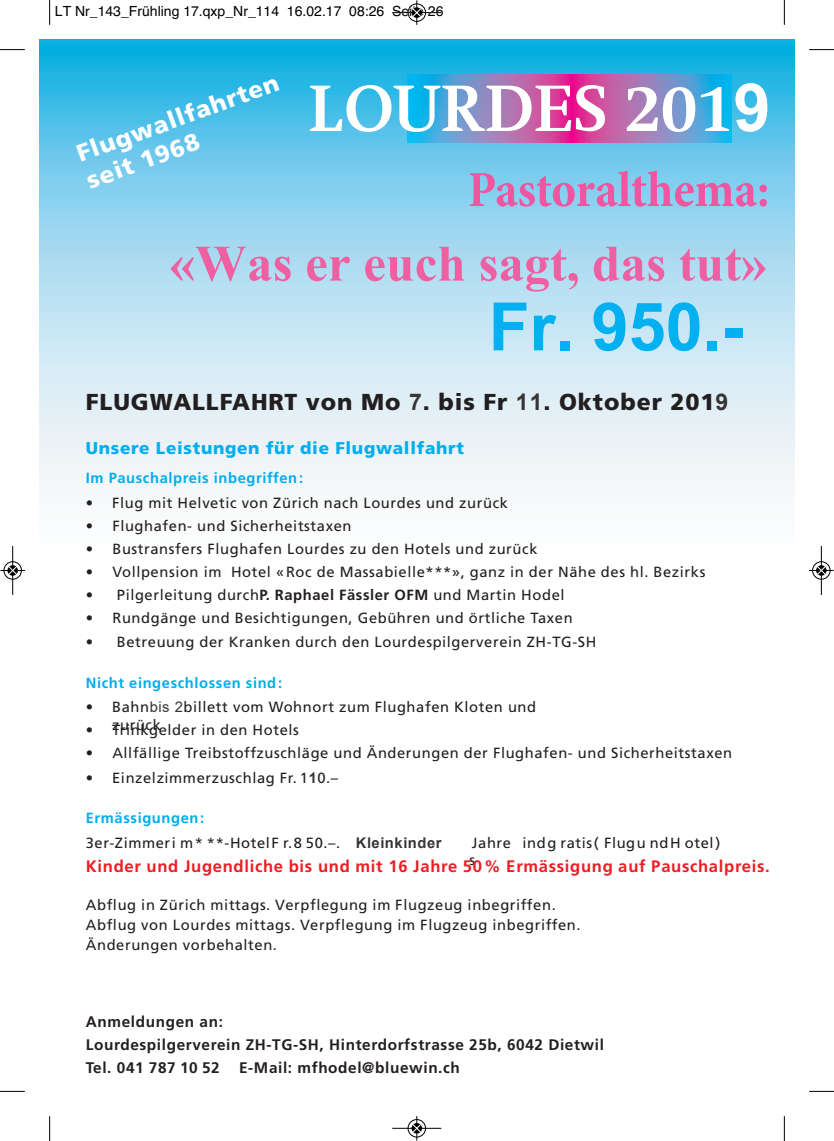
<style>
.page{position:relative;width:834px;height:1141px;background:#fff}
.page>*{position:absolute;margin:0;border:0;box-sizing:border-box;transform-origin:0 0}
.t1{font:700 66.67px "Swift Com";color:#fff}
.t2{font:700 66.67px "Arial";color:#00b0f0}
.t3{font:700 51.1px "Times New Roman";letter-spacing:-.01em;color:#ef60a2}
.t4{font:700 condensed 51.1px "Minion Pro";color:#ef56a0}
.t5{font:900 23.97px/28.3px "Frutiger LT Com";color:#fff}
.t6{font:900 23.1px "Frutiger LT Com";letter-spacing:.04em;color:#231f20}
.t7{font:900 16.97px "Frutiger LT Com";letter-spacing:.04em;color:#00aeef}
.t8{font:700 16.62px "Frutiger LT Com";letter-spacing:.04em;color:#ee1d23}
.t9{font:700 15.4px/22.9px "Frutiger LT Std";letter-spacing:.04em;color:#231f20}
.t10{font:14.7px/17.5px "Frutiger LT Com";letter-spacing:.04em;color:#231f20}
.t11{font:700 14.7px "Frutiger LT Std";letter-spacing:.04em;color:#00aeef}
.t12{font:700 14.7px "Frutiger LT Com";letter-spacing:.04em;color:#00aeef}
.t13{font:14px "Helvetica";color:#000}
.s1{font-family:"Arial"}
.s2{font-family:"Arial";font-weight:700;color:#373535}
.s3{font-weight:700}
.s4{font-family:"Arial";color:#373535}
.s5{font-weight:700;color:#00aeef}
</style>
<div class="page">
<svg style="left:40px;top:40px;width:754px;height:10px;background:#07afdf"></svg>
<svg style="left:40px;top:50px;width:754px;height:436px;background:#a5dbf0"></svg>
<img style="left:407px;top:75px;width:324px;height:67px">
<svg style="left:49px;top:0;width:1px;height:25px"></svg>
<svg style="left:0;top:49px;width:25px;height:1px"></svg>
<svg style="left:783px;top:0;width:1px;height:25px"></svg>
<svg style="left:809px;top:49px;width:24px;height:1px"></svg>
<svg style="left:49px;top:1116px;width:1px;height:25px"></svg>
<svg style="left:0;top:1091px;width:25px;height:1px"></svg>
<svg style="left:783px;top:1116px;width:1px;height:25px"></svg>
<svg style="left:809px;top:1091px;width:24px;height:1px"></svg>
<div style="left:407px;top:3px;width:19px;height:19px;border:1px solid #fff;border-radius:50%"></div>
<hr style="left:392px;top:12px;width:49px;height:1px;background:#000">
<div style="left:408px;top:4px;width:17px;height:18px;border:1px solid #000;border-radius:50%"></div>
<svg style="left:412px;top:0;width:9px;height:25px"></svg>
<div style="left:407px;top:1119px;width:19px;height:19px;border:1px solid #fff;border-radius:50%"></div>
<hr style="left:392px;top:1128px;width:49px;height:1px;background:#000">
<div style="left:408px;top:1119px;width:17px;height:18px;border:1px solid #000;border-radius:50%"></div>
<svg style="left:412px;top:1116px;width:9px;height:25px"></svg>
<div style="left:3px;top:561px;width:19px;height:19px;border:1px solid #fff;border-radius:50%"></div>
<hr style="left:12px;top:546px;width:1px;height:49px;background:#000">
<div style="left:4px;top:561px;width:18px;height:18px;border:1px solid #000;border-radius:50%"></div>
<svg style="left:0;top:566px;width:25px;height:9px"></svg>
<div style="left:811px;top:561px;width:19px;height:19px;border:1px solid #fff;border-radius:50%"></div>
<hr style="left:820px;top:546px;width:1px;height:49px;background:#000">
<div style="left:812px;top:561px;width:18px;height:18px;border:1px solid #000;border-radius:50%"></div>
<svg style="left:809px;top:566px;width:24px;height:9px"></svg>
<p class="t13" style="left:55px;top:3px;width:390px">LT Nr_143_Frühling 17.qxp_Nr_114 16.02.17 08:26 Seite 26</p>
<h3 class="t5" style="left:73px;top:141px;width:215px;rotate:-20deg">Flugwallfahrten seit 1968</h3>
<h1 class="t1" style="left:308px;top:69px;width:465px">LOURDES 201<span class="s1">9</span></h1>
<h2 class="t4" style="left:468px;top:171px;width:303px">Pastoralthema:</h2>
<h2 class="t3" style="left:169px;top:235px;width:599px">«Was er euch sagt, das tut»</h2>
<h1 class="t2" style="left:488px;top:290px;width:256px">Fr. 950.-</h1>
<h3 class="t6" style="left:86px;top:389px;width:644px">FLUGWALLFAHRT von Mo <span class="s2">7</span>. bis Fr <span class="s2">11</span>. Oktober 201<span class="s2">9</span></h3>
<p class="t7" style="left:86px;top:439px;width:379px">Unsere Leistungen für die Flugwallfahrt</p>
<p class="t11" style="left:86px;top:472px;width:219px">Im Pauschalpreis inbegriffen:</p>
<p class="t10" style="left:86px;top:494px;width:423px">• Flug mit Helvetic von Zürich nach Lourdes und zurück</p>
<p class="t10" style="left:86px;top:517px;width:267px">• Flughafen- und Sicherheitstaxen</p>
<p class="t10" style="left:86px;top:540px;width:453px">• Bustransfers Flughafen Lourdes zu den Hotels und zurück</p>
<p class="t10" style="left:86px;top:563px;width:621px">• Vollpension im Hotel «Roc de Massabielle***», ganz in der Nähe des hl. Bezirks</p>
<p class="t10" style="left:86px;top:586px;width:480px">• Pilgerleitung durch<span class="s3">P. Raphael Fässler OFM</span> und Martin Hodel</p>
<p class="t10" style="left:86px;top:609px;width:488px">• Rundgänge und Besichtigungen, Gebühren und örtliche Taxen</p>
<p class="t10" style="left:86px;top:633px;width:512px">• Betreuung der Kranken durch den Lourdespilgerverein ZH-TG-SH</p>
<p class="t12" style="left:86px;top:674px;width:198px">Nicht eingeschlossen sind:</p>
<p class="t10" style="left:112px;top:698px;width:425px;text-indent:-26px">• Bahn<span class="s4">bis 2</span>billett vom Wohnort zum Flughafen Kloten und zurück</p>
<p class="t10" style="left:86px;top:721px;width:214px">• Trinkgelder in den Hotels</p>
<p class="t10" style="left:86px;top:744px;width:647px">• Allfällige Treibstoffzuschläge und Änderungen der Flughafen- und Sicherheitstaxen</p>
<p class="t10" style="left:86px;top:769px;width:254px">• Einzelzimmerzuschlag Fr. 1<span class="s2">1</span>0.–</p>
<p class="t10" style="left:86px;top:806px;width:357px;line-height:24.5px"><span class="s5">Ermässigungen:<br></span>3er-Zimmeri m* **-HotelF r.8 50.–. <span class="s2">Kleinkinder</span></p>
<p class="t10" style="left:469px;top:834px;width:43px">Jahre s</p>
<p class="t10" style="left:522px;top:834px;width:199px">indg ratis( Flugu ndH otel)</p>
<p class="t8" style="left:86px;top:856px;width:685px">Kinder und Jugendliche bis und mit 16 Jahre 50% Ermässigung auf Pauschalpreis.</p>
<p class="t10" style="left:86px;top:895px;width:496px;line-height:20.1px">Abflug in Zürich mittags. Verpflegung im Flugzeug inbegriffen.<br>Abflug von Lourdes mittags. Verpflegung im Flugzeug inbegriffen.<br>Änderungen vorbehalten.</p>
<p class="t9" style="left:86px;top:1011px;width:519px">Anmeldungen an:<br>Lourdespilgerverein ZH-TG-SH, Hinterdorfstrasse 25b, 6042 Dietwil<br>Tel. 041 787 10 52</p>
<p class="t9" style="left:239px;top:1057px;width:222px">E-Mail: mfhodel@bluewin.ch</p>
</div>
